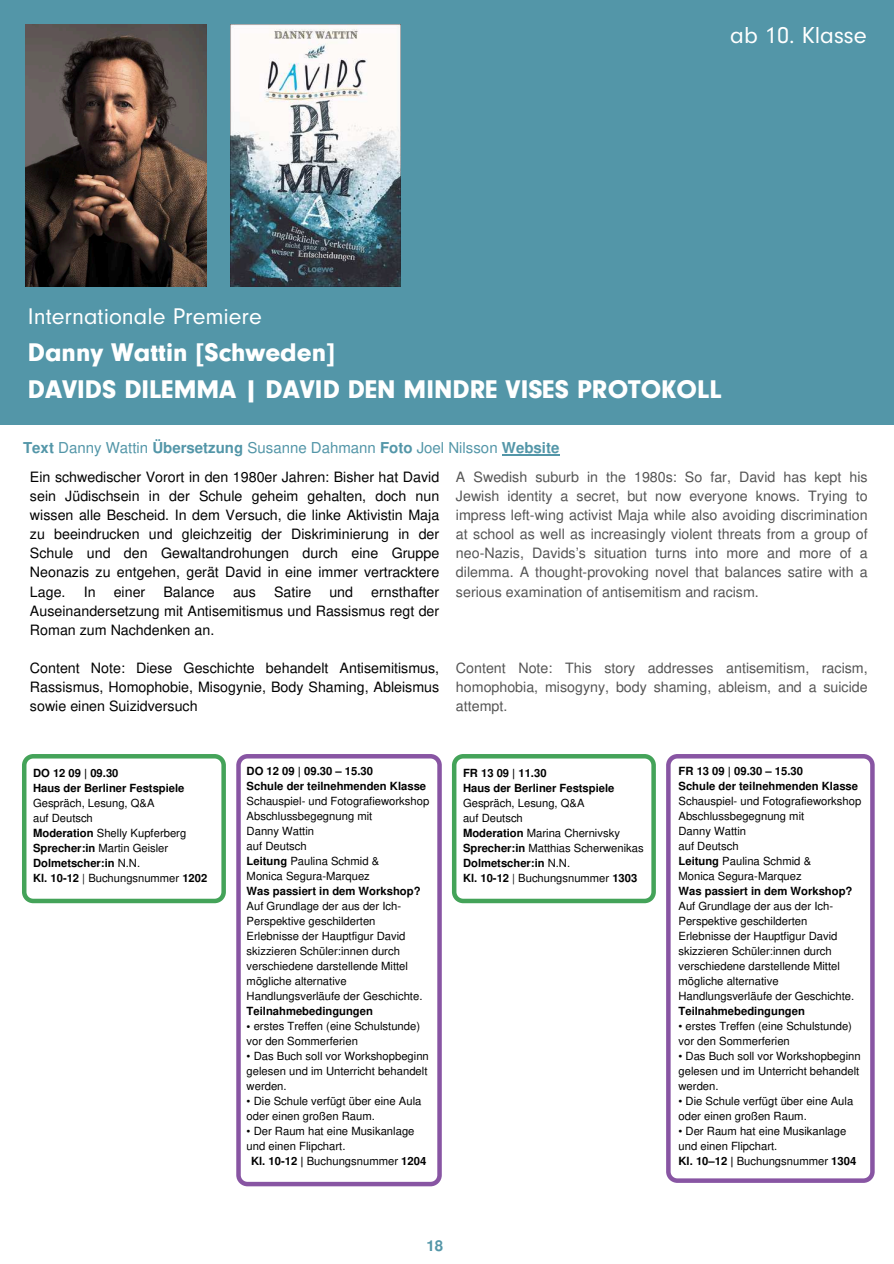
<style>
.page{position:relative;width:894px;height:1264px;background:#fff}
.page>*{position:absolute;margin:0;border:0;box-sizing:border-box;transform-origin:0 0}
.t1{font:900 26.55px/37.2px "Neuzeit Gro";color:#fff}
.t2{font:24px "Neuzeit Gro";color:#fff}
.t3{font:23.55px "Neuzeit Gro";color:#fff}
.t4{font:15px "Nimbus San L";color:#5396a8}
.t5{font:700 15px "Nimbus San L";color:#5396a8}
.t6{font:14.25px/19.2px "Nimbus San L";color:#000;text-align:justify}
.t7{font:14.25px/19.2px "Nimbus San L";color:#545454;text-align:justify}
.t8{font:11.25px/15px "Nimbus San L";color:#000}
.t9{font:700 11.25px/15px "Nimbus San L";color:#000}
.s1{font-weight:700}
</style>
<div class="page">
<svg style="left:666px;top:754px;width:208px;height:428px"></svg>
<div style="left:0;top:0;width:893px;height:425px;background:#5396a8"></div>
<hr style="left:501px;top:454px;width:58px;height:1px;background:#5396a8">
<img style="left:25px;top:24px;width:181px;height:262px">
<img style="left:231px;top:24px;width:170px;height:262px">
<svg style="left:22px;top:754px;width:204px;height:149px"></svg>
<svg style="left:236px;top:754px;width:205px;height:432px"></svg>
<svg style="left:452px;top:754px;width:203px;height:149px"></svg>
<h2 class="t2" style="left:730px;top:22px;width:138px">ab 10. Klasse</h2>
<h3 class="t3" style="left:28px;top:303px;width:235px">Internationale Premiere</h3>
<h1 class="t1" style="left:28px;top:334px;width:695px">Danny Wattin [Schweden]<br>DAVIDS DILEMMA | DAVID DEN MINDRE VISES PROTOKOLL</h1>
<h3 class="t4" style="left:23px;top:437px;width:537px"><span class="s1">Text</span> Danny Wattin <span class="s1">Übersetzung</span> Susanne Dahmann <span class="s1">Foto</span> Joel Nilsson <span class="s1">Website</span></h3>
<p class="t7" style="left:456px;top:466px;width:413px">A Swedish suburb in the 1980s: So far, David has kept his Jewish identity a secret, but now everyone knows. Trying to impress left-wing activist Maja while also avoiding discrimination at school as well as increasingly violent threats from a group of neo-Nazis, Davids’s situation turns into more and more of a dilemma. A thought-provoking novel that balances satire with a serious examination of antisemitism and racism.</p>
<p class="t6" style="left:30px;top:466px;width:410px">Ein schwedischer Vorort in den 1980er Jahren: Bisher hat David sein Jüdischsein in der Schule geheim gehalten, doch nun wissen alle Bescheid. In dem Versuch, die linke Aktivistin Maja zu beeindrucken und gleichzeitig der Diskriminierung in der Schule und den Gewaltandrohungen durch eine Gruppe Neonazis zu entgehen, gerät David in eine immer vertracktere Lage.</p>
<p class="t6" style="left:84px;top:581px;width:13px">In</p>
<p class="t6" style="left:114px;top:581px;width:33px">einer</p>
<p class="t6" style="left:163px;top:581px;width:53px">Balance</p>
<p class="t6" style="left:233px;top:581px;width:24px">aus</p>
<p class="t6" style="left:274px;top:581px;width:39px">Satire</p>
<p class="t6" style="left:329px;top:581px;width:25px">und</p>
<p class="t6" style="left:30px;top:581px;width:410px;text-indent:341px">ernsthafter Auseinandersetzung mit Antisemitismus und Rassismus regt der Roman zum Nachdenken an.</p>
<p class="t6" style="left:30px;top:658px;width:410px">Content Note: Diese Geschichte behandelt Antisemitismus, Rassismus, Homophobie, Misogynie, Body Shaming, Ableismus sowie einen Suizidversuch</p>
<p class="t7" style="left:456px;top:658px;width:413px">Content Note: This story addresses antisemitism, racism, homophobia, misogyny, body shaming, ableism, and a suicide attempt.</p>
<p class="t9" style="left:33px;top:765px;width:153px">DO 12 09 | 09.30<br>Haus der Berliner Festspiele</p>
<p class="t8" style="left:33px;top:795px;width:176px">Gespräch, Lesung, Q&amp;A<br>auf Deutsch<br><span class="s1">Moderation</span> Shelly Kupferberg<br><span class="s1">Sprecher:in</span> Martin Geisler<br><span class="s1">Dolmetscher:in</span> N.N.<br><span class="s1">Kl. 10-12</span> | Buchungsnummer <span class="s1">1202</span></p>
<p class="t9" style="left:246px;top:763px;width:181px">DO 12 09 | 09.30 – 15.30<br>Schule der teilnehmenden Klasse</p>
<p class="t8" style="left:246px;top:793px;width:184px">Schauspiel- und Fotografieworkshop<br>Abschlussbegegnung mit<br>Danny Wattin<br>auf Deutsch<br><span class="s1">Leitung</span> Paulina Schmid &amp;<br>Monica Segura-Marquez</p>
<p class="t9" style="left:246px;top:883px;width:175px">Was passiert in dem Workshop?</p>
<p class="t8" style="left:246px;top:898px;width:177px">Auf Grundlage der aus der Ich-<br>Perspektive geschilderten<br>Erlebnisse der Hauptfigur David skizzieren Schüler:innen durch verschiedene darstellende Mittel mögliche alternative<br>Handlungsverläufe der Geschichte.</p>
<p class="t9" style="left:246px;top:1003px;width:128px">Teilnahmebedingungen</p>
<p class="t8" style="left:246px;top:1018px;width:175px"><span class="s1">•</span> erstes Treffen (eine Schulstunde) vor den Sommerferien</p>
<p class="t8" style="left:246px;top:1048px;width:184px">• Das Buch soll vor Workshopbeginn gelesen und im Unterricht behandelt werden.</p>
<p class="t8" style="left:246px;top:1093px;width:176px">• Die Schule verfügt über eine Aula oder einen großen Raum.</p>
<p class="t8" style="left:246px;top:1123px;width:169px">• Der Raum hat eine Musikanlage</p>
<p class="t8" style="left:246px;top:1138px;width:100px">und einen Flipchart.</p>
<p class="t8" style="left:251px;top:1153px;width:177px"><span class="s1">Kl. 10-12 |</span> Buchungsnummer <span class="s1">1204</span></p>
<p class="t9" style="left:463px;top:765px;width:153px">FR 13 09 | 11.30<br>Haus der Berliner Festspiele</p>
<p class="t8" style="left:463px;top:795px;width:182px">Gespräch, Lesung, Q&amp;A<br>auf Deutsch<br><span class="s1">Moderation</span> Marina Chernivsky<br><span class="s1">Sprecher:in</span> Matthias Scherwenikas<br><span class="s1">Dolmetscher:in</span> N.N.<br><span class="s1">Kl. 10-12</span> | Buchungsnummer <span class="s1">1303</span></p>
<h3 class="t5" style="left:426px;top:1234px;width:18px">18</h3>
<p class="t9" style="left:678px;top:763px;width:181px">FR 13 09 | 09.30 – 15.30<br>Schule der teilnehmenden Klasse</p>
<p class="t8" style="left:678px;top:793px;width:184px">Schauspiel- und Fotografieworkshop<br>Abschlussbegegnung mit<br>Danny Wattin<br>auf Deutsch<br><span class="s1">Leitung</span> Paulina Schmid &amp;<br>Monica Segura-Marquez</p>
<p class="t9" style="left:678px;top:883px;width:175px">Was passiert in dem Workshop?</p>
<p class="t8" style="left:678px;top:898px;width:177px">Auf Grundlage der aus der Ich-<br>Perspektive geschilderten<br>Erlebnisse der Hauptfigur David skizzieren Schüler:innen durch verschiedene darstellende Mittel mögliche alternative<br>Handlungsverläufe der Geschichte.</p>
<p class="t9" style="left:678px;top:1003px;width:128px">Teilnahmebedingungen</p>
<p class="t8" style="left:678px;top:1018px;width:175px">• erstes Treffen (eine Schulstunde) vor den Sommerferien</p>
<p class="t8" style="left:678px;top:1048px;width:184px">• Das Buch soll vor Workshopbeginn gelesen und im Unterricht behandelt werden.</p>
<p class="t8" style="left:678px;top:1093px;width:176px">• Die Schule verfügt über eine Aula oder einen großen Raum.</p>
<p class="t8" style="left:678px;top:1123px;width:179px">• Der Raum hat eine Musikanlage und einen Flipchart.<br><span class="s1">Kl. 10–12 |</span> Buchungsnummer <span class="s1">1304</span></p>
</div>
